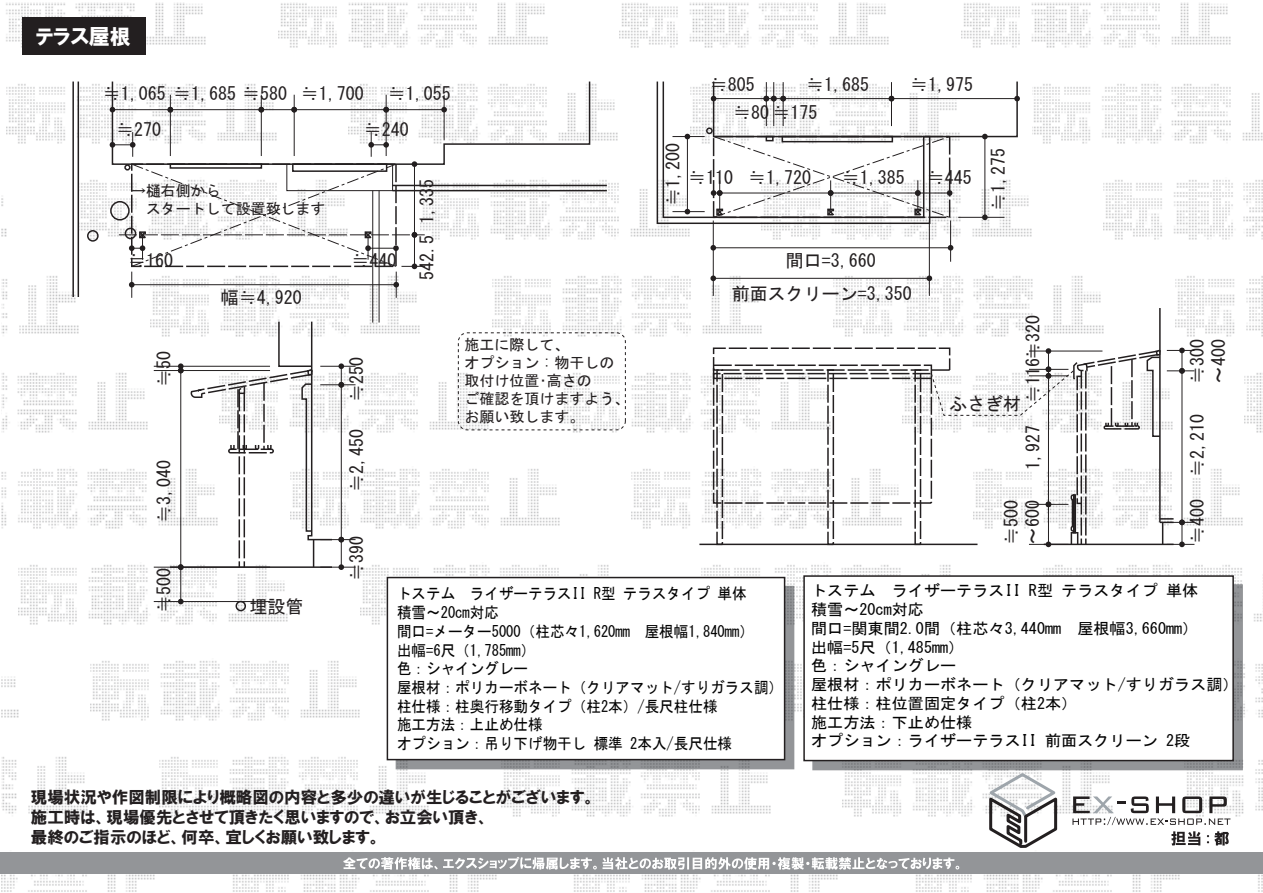
<style>
.page{position:relative;width:1263px;height:893px;background:#fff}
.page>*{position:absolute;margin:0;border:0;box-sizing:border-box;transform-origin:0 0}
.t1{font:21px "HGP Soei Kakugothic UB";color:#fff}
.t2{font:18px/21.6px "MS Gothic";color:#231f20}
.t3{font:16.5px/19.8px "HGP Soei Kakugothic UB";color:#231f20}
.t4{font:15.6px/18.8px "MS Gothic";color:#030303;scale:.93 1}
.t5{font:15.6px/18.8px "MS Gothic";color:#030303}
.t6{font:15px/18px "MS Gothic";color:#231f20}
</style>
<div class="page">
<img style="left:278px;top:2px;width:270px;height:46px">
<img style="left:6px;top:2px;width:200px;height:47px">
<img style="left:620px;top:2px;width:269px;height:46px">
<img style="left:961px;top:2px;width:270px;height:46px">
<img style="left:591px;top:84px;width:27px;height:57px">
<img style="left:7px;top:82px;width:103px;height:63px">
<img style="left:1032px;top:84px;width:231px;height:60px">
<img style="left:79px;top:178px;width:31px;height:63px">
<img style="left:1px;top:196px;width:6px;height:41px">
<img style="left:591px;top:180px;width:99px;height:60px">
<img style="left:1103px;top:180px;width:160px;height:60px">
<img style="left:762px;top:178px;width:270px;height:63px">
<img style="left:151px;top:298px;width:269px;height:39px">
<img style="left:1px;top:274px;width:78px;height:60px">
<img style="left:492px;top:274px;width:270px;height:63px">
<img style="left:1175px;top:276px;width:88px;height:61px">
<img style="left:834px;top:274px;width:270px;height:63px">
<img style="left:344px;top:373px;width:146px;height:60px">
<img style="left:1px;top:373px;width:147px;height:60px">
<img style="left:561px;top:370px;width:270px;height:63px">
<img style="left:1244px;top:373px;width:19px;height:60px">
<img style="left:903px;top:372px;width:26px;height:61px">
<img style="left:344px;top:469px;width:216px;height:60px">
<img style="left:1px;top:466px;width:189px;height:63px">
<img style="left:632px;top:466px;width:270px;height:63px">
<img style="left:1194px;top:469px;width:49px;height:57px">
<img style="left:19px;top:562px;width:269px;height:63px">
<img style="left:360px;top:565px;width:270px;height:60px">
<img style="left:1043px;top:565px;width:220px;height:57px">
<img style="left:702px;top:565px;width:249px;height:60px">
<img style="left:91px;top:661px;width:269px;height:60px">
<img style="left:1px;top:676px;width:18px;height:42px">
<img style="left:1243px;top:664px;width:20px;height:54px">
<img style="left:794px;top:658px;width:8px;height:63px">
<img style="left:160px;top:754px;width:270px;height:63px">
<img style="left:1px;top:757px;width:87px;height:57px">
<img style="left:501px;top:769px;width:270px;height:48px">
<img style="left:1184px;top:760px;width:79px;height:57px">
<img style="left:843px;top:770px;width:270px;height:47px">
<img style="left:233px;top:874px;width:264px;height:18px">
<img style="left:1px;top:874px;width:154px;height:18px">
<img style="left:574px;top:874px;width:264px;height:18px">
<img style="left:916px;top:874px;width:264px;height:18px">
<div style="left:458px;top:332px;width:168px;height:98px;border:1px dashed #231f20;border-radius:9px"></div>
<hr style="left:393px;top:190px;width:214px;height:1px;background:#231f20">
<hr style="left:393px;top:185px;width:214px;height:1px;background:#231f20">
<hr style="left:78px;top:82px;width:1px;height:215px;background:#231f20">
<hr style="left:72px;top:82px;width:2px;height:215px;background:#231f20">
<hr style="left:372px;top:191px;width:1px;height:132px;background:#231f20">
<hr style="left:379px;top:191px;width:1px;height:132px;background:#231f20">
<div style="left:87px;top:230px;width:12px;height:12px;border:2px solid #231f20;border-radius:50%"></div>
<hr style="left:170px;top:566px;width:162px;height:2px;background:#231f20">
<div style="left:716px;top:369px;width:7px;height:176px;border:2px dashed #231f20"></div>
<div style="left:827px;top:369px;width:7px;height:176px;border:2px dashed #231f20"></div>
<div style="left:914px;top:369px;width:7px;height:176px;border:2px dashed #231f20"></div>
<div style="left:713px;top:347px;width:237px;height:24px;border:2px dashed #231f20"></div>
<div style="left:713px;top:373px;width:219px;height:131px;border:2px dashed #231f20"></div>
<div style="left:713px;top:81px;width:305px;height:56px;border:2px solid #231f20"></div>
<div style="left:713px;top:364px;width:219px;height:15px;border:2px dashed #231f20"></div>
<hr style="left:699px;top:544px;width:278px;height:1px;background:#231f20">
<hr style="left:1159px;top:308px;width:2px;height:214px;background:#231f20">
<svg style="left:985px;top:771px;width:75px;height:77px"></svg>
<svg style="left:1072px;top:796px;width:158px;height:29px"></svg>
<svg style="left:396px;top:586px;width:398px;height:183px;background:#8a8c8f"></svg>
<div style="left:387px;top:577px;width:398px;height:183px;background:#fff;border:2px solid #231f20"></div>
<svg style="left:812px;top:584px;width:431px;height:186px;background:#8c8e91"></svg>
<div style="left:803px;top:575px;width:431px;height:186px;background:#fff;border:2px solid #231f20"></div>
<div style="left:22px;top:17px;width:123px;height:38px;background:#231f20"></div>
<div style="left:0;top:852px;width:1263px;height:22px;background:#939598"></div>
<svg style="left:343px;top:857px;width:616px;height:13px"></svg>
<svg style="left:1171px;top:831px;width:29px;height:14px"></svg>
<svg style="left:1207px;top:831px;width:22px;height:14px"></svg>
<svg style="left:110px;top:81px;width:481px;height:217px"></svg>
<hr style="left:320px;top:366px;width:36px;height:1px;background:#231f20">
<hr style="left:320px;top:384px;width:36px;height:1px;background:#231f20">
<hr style="left:320px;top:539px;width:36px;height:1px;background:#231f20">
<hr style="left:320px;top:567px;width:36px;height:1px;background:#231f20">
<svg style="left:190px;top:320px;width:154px;height:250px"></svg>
<hr style="left:154px;top:366px;width:116px;height:1px;background:#231f20">
<hr style="left:154px;top:370px;width:116px;height:1px;background:#231f20">
<hr style="left:154px;top:567px;width:116px;height:1px;background:#231f20">
<hr style="left:154px;top:601px;width:116px;height:1px;background:#231f20">
<hr style="left:180px;top:567px;width:1px;height:35px;background:#231f20">
<svg style="left:178px;top:599px;width:6px;height:5px"></svg>
<hr style="left:180px;top:370px;width:1px;height:197px;background:#231f20">
<svg style="left:178px;top:564px;width:6px;height:6px"></svg>
<svg style="left:178px;top:363px;width:6px;height:10px"></svg>
<div style="left:236px;top:601px;width:10px;height:10px;border:2px solid #231f20;border-radius:50%"></div>
<hr style="left:891px;top:98px;width:126px;height:1px;background:#231f20">
<svg style="left:1014px;top:96px;width:6px;height:5px"></svg>
<hr style="left:958px;top:217px;width:46px;height:1px;background:#231f20">
<hr style="left:984px;top:137px;width:1px;height:80px;background:#231f20">
<svg style="left:982px;top:134px;width:6px;height:5px"></svg>
<svg style="left:982px;top:214px;width:6px;height:6px"></svg>
<svg style="left:656px;top:81px;width:296px;height:144px"></svg>
<hr style="left:713px;top:221px;width:1px;height:75px;background:#231f20">
<hr style="left:929px;top:221px;width:1px;height:75px;background:#231f20">
<hr style="left:950px;top:221px;width:1px;height:41px;background:#231f20">
<hr style="left:713px;top:247px;width:237px;height:1px;background:#231f20">
<svg style="left:948px;top:245px;width:5px;height:6px"></svg>
<svg style="left:710px;top:245px;width:6px;height:6px"></svg>
<hr style="left:713px;top:278px;width:216px;height:1px;background:#231f20">
<svg style="left:926px;top:275px;width:6px;height:6px"></svg>
<svg style="left:710px;top:275px;width:6px;height:6px"></svg>
<svg style="left:930px;top:348px;width:264px;height:199px"></svg>
<p class="t1" style="left:36px;top:26px;width:97px">テラス屋根</p>
<p class="t2" style="left:103px;top:82px;width:262px">≒1,065 ≒1,685 ≒580 ≒1,700</p>
<p class="t2" style="left:388px;top:82px;width:64px">≒1,055</p>
<p class="t2" style="left:116px;top:118px;width:46px">≒270</p>
<p class="t2" style="left:364px;top:118px;width:46px">≒240</p>
<p class="t6" style="left:131px;top:181px;width:196px">→樋右側から<br>　スタートして設置致します</p>
<p class="t2" style="left:128px;top:250px;width:46px">≒160</p>
<p class="t2" style="left:352px;top:250px;width:47px">≒440</p>
<p class="t2" style="left:221px;top:286px;width:82px">幅≒4,920</p>
<p class="t2" style="left:416px;top:224px;width:46px;rotate:-90deg">1,335</p>
<p class="t2" style="left:416px;top:280px;width:46px;rotate:-90deg">542.5</p>
<p class="t2" style="left:710px;top:74px;width:46px">≒805</p>
<p class="t2" style="left:806px;top:74px;width:64px">≒1,685</p>
<p class="t2" style="left:910px;top:74px;width:64px">≒1,975</p>
<p class="t2" style="left:733px;top:101px;width:86px">≒80 ≒175</p>
<p class="t2" style="left:662px;top:206px;width:64px;rotate:-90deg">≒1,200</p>
<p class="t2" style="left:987px;top:211px;width:64px;rotate:-90deg">≒1,275</p>
<p class="t2" style="left:688px;top:167px;width:124px">≒110 ≒1,720</p>
<p class="t2" style="left:842px;top:167px;width:131px">≒1,385 ≒445</p>
<p class="t2" style="left:732px;top:245px;width:182px;line-height:32.2px;text-indent:54px">間口=3,660<br>前面スクリーン=3,350</p>
<p class="t2" style="left:153px;top:387px;width:37px;rotate:-90deg">≒50</p>
<p class="t2" style="left:153px;top:523px;width:64px;rotate:-90deg">≒3,040</p>
<p class="t2" style="left:153px;top:613px;width:46px;rotate:-90deg">≒500</p>
<p class="t2" style="left:249px;top:596px;width:55px">埋設管</p>
<p class="t2" style="left:346px;top:402px;width:46px;rotate:-90deg">≒250</p>
<p class="t2" style="left:346px;top:492px;width:64px;rotate:-90deg">≒2,450</p>
<p class="t2" style="left:346px;top:581px;width:46px;rotate:-90deg">≒390</p>
<p class="t6" style="left:464px;top:336px;width:166px">施工に際して、<br>オプション : 物干しの取付け位置･高さの<br>ご確認を頂けますよう、お願い致します。</p>
<p class="t2" style="left:1022px;top:403px;width:90px;rotate:-90deg">≒116≒320</p>
<p class="t2" style="left:949px;top:393px;width:73px">ふさぎ材</p>
<p class="t2" style="left:1022px;top:470px;width:46px;rotate:-90deg">1,927</p>
<p class="t2" style="left:1000px;top:545px;width:46px;rotate:-90deg">≒500～600</p>
<p class="t2" style="left:1186px;top:384px;width:46px;rotate:-90deg">≒300～400</p>
<p class="t2" style="left:1186px;top:477px;width:64px;rotate:-90deg">≒2,210</p>
<p class="t2" style="left:1186px;top:544px;width:46px;rotate:-90deg">≒400</p>
<p class="t4" style="left:397px;top:584px;width:417px">トステム ライザーテラスII R型 テラスタイプ 単体<br>積雪～20cm対応<br>間口=メーター5000（柱芯々1,620mm　屋根幅1,840mm）<br>出幅=6尺（1,785mm）<br>色：シャイングレー<br>屋根材：ポリカーボネート（クリアマット/すりガラス調）柱仕様：柱奥行移動タイプ（柱2本）/長尺柱仕様<br>施工方法：上止め仕様<br>オプション：吊り下げ物干し 標準 2本入/長尺仕様</p>
<p class="t5" style="left:811px;top:581px;width:429px">トステム ライザーテラスII R型 テラスタイプ 単体<br>積雪～20cm対応<br>間口=関東間2.0間（柱芯々3,440mm　屋根幅3,660mm）<br>出幅=5尺（1,485mm）<br>色：シャイングレー<br>屋根材：ポリカーボネート（クリアマット/すりガラス調）柱仕様：柱位置固定タイプ（柱2本）<br>施工方法：下止め仕様<br>オプション：ライザーテラスII 前面スクリーン 2段</p>
<p class="t3" style="left:31px;top:787px;width:566px">現場状況や作図制限により概略図の内容と多少の違いが生じることがございます。施工時は、現場優先とさせて頂きたく思いますので、お立会い頂き、<br>最終のご指示のほど、何卒、宜しくお願い致します。</p>
</div>
